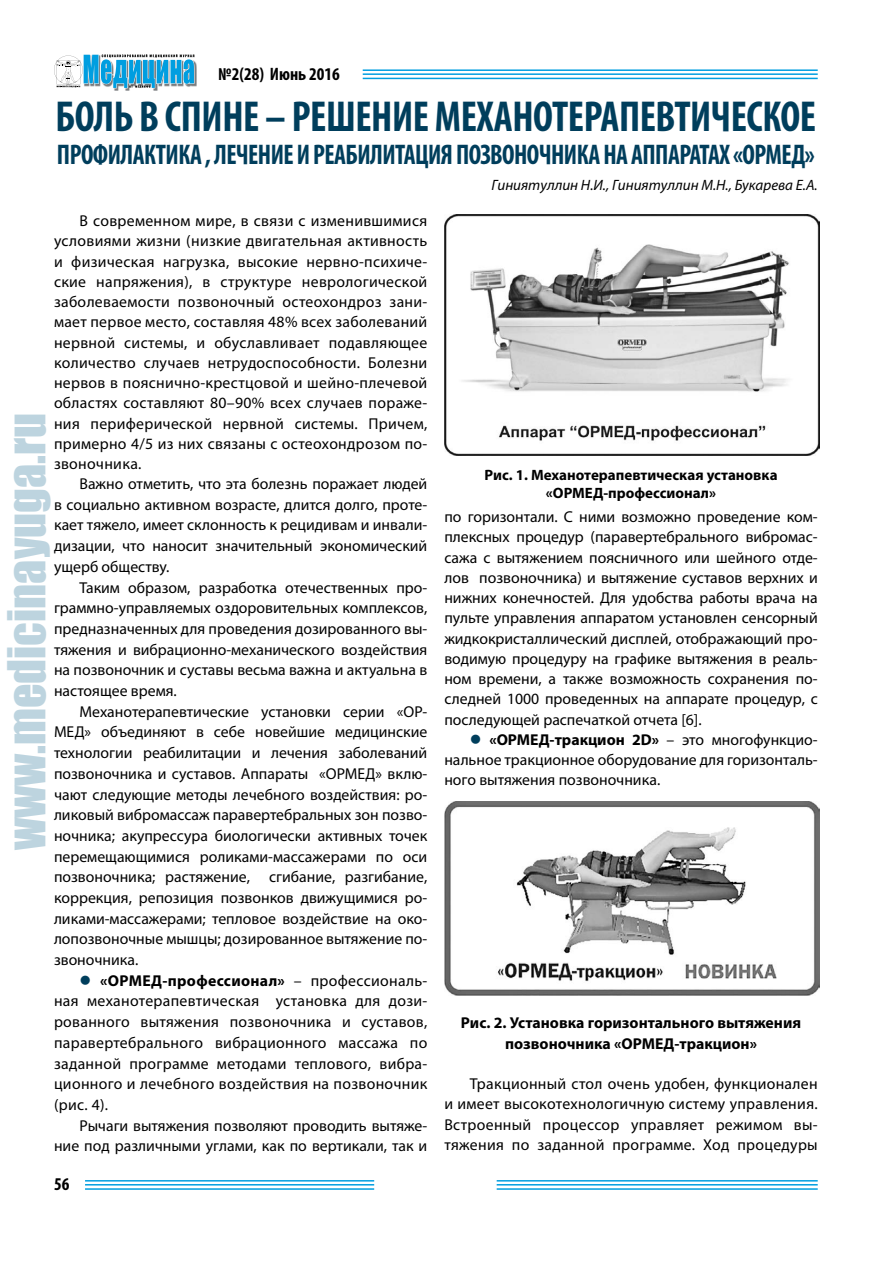
<style>
.page{position:relative;width:893px;height:1263px;background:#fff}
.page>*{position:absolute;margin:0;border:0;box-sizing:border-box;transform-origin:0 0}
.t1{font:48px "Impact";color:#bdd4df}
.t2{font:700 condensed 43.5px "Myriad Pro";letter-spacing:-.01em;color:#003e5c;scale:.95 1}
.t3{font:700 condensed 28.5px "Myriad Pro";letter-spacing:-.02em;color:#003e5c;scale:.91 1}
.t4{font:700 condensed 18px "Myriad Pro";color:#000}
.t5{font:15.75px/20.2px "Myriad Pro";color:#000;text-align:justify}
.t6{font:700 15.75px/20.2px "Myriad Pro";color:#000;text-align:center}
.t7{font:700 15px/18px "Myriad Pro";color:#000;text-align:center}
.t8{font:italic 15px "Myriad Pro";color:#000}
.s1{color:#003e5c}
.s2{font-weight:700}
</style>
<div class="page">
<hr style="left:363px;top:78px;width:455px;height:1px;background:#009ee0">
<hr style="left:363px;top:73px;width:455px;height:2px;background:#009ee0">
<hr style="left:363px;top:69px;width:455px;height:2px;background:#009ee0">
<img style="left:113px;top:55px;width:84px;height:36px">
<svg style="left:54px;top:54px;width:140px;height:34px"></svg>
<hr style="left:85px;top:1188px;width:733px;height:2px;background:#009ee0">
<hr style="left:85px;top:1184px;width:733px;height:1px;background:#009ee0">
<hr style="left:85px;top:1180px;width:733px;height:1px;background:#009ee0">
<div style="left:374px;top:1165px;width:123px;height:38px;background:#fff"></div>
<img style="left:444px;top:214px;width:376px;height:242px">
<img style="left:444px;top:801px;width:376px;height:194px">
<p class="t4" style="left:218px;top:63px;width:123px">№2(28) Июнь 2016</p>
<h2 class="t2" style="left:56px;top:89px;width:802px">БОЛЬ В СПИНЕ – РЕШЕНИЕ МЕХАНОТЕРАПЕВТИЧЕСКОЕ</h2>
<h3 class="t3" style="left:57px;top:136px;width:834px">ПРОФИЛАКТИКА , ЛЕЧЕНИЕ И РЕАБИЛИТАЦИЯ ПОЗВОНОЧНИКА НА АППАРАТАХ «ОРМЕД»</h3>
<p class="t8" style="left:492px;top:176px;width:328px">Гиниятуллин Н.И., Гиниятуллин М.Н., Букарева Е.А.</p>
<p class="t5" style="left:54px;top:210px;width:375px;text-indent:26px">В современном мире, в связи с изменившимися условиями жизни (низкие двигательная активность и физическая нагрузка, высокие нервно-психиче&shy;ские напряжения), в структуре неврологической заболеваемости позвоночный остеохондроз зани&shy;мает первое место, составляя 48% всех заболеваний нервной системы, и обуславливает подавляющее количество случаев нетрудоспособности. Болезни нервов в пояснично-крестцовой и шейно-плечевой областях составляют 80–90% всех случаев пораже&shy;ния периферической нервной системы. Причем, примерно 4/5 из них связаны с остеохондрозом по&shy;звоночника.</p>
<p class="t5" style="left:54px;top:474px;width:375px;text-indent:26px">Важно отметить, что эта болезнь поражает людей в социально активном возрасте, длится долго, проте&shy;кает тяжело, имеет склонность к рецидивам и инвали&shy;дизации, что наносит значительный экономический ущерб обществу.</p>
<p class="t5" style="left:54px;top:577px;width:375px;line-height:20.7px;text-indent:26px">Таким образом, разработка отечественных про&shy;граммно-управляемых оздоровительных комплексов, предназначенных для проведения дозированного вы&shy;тяжения и вибрационно-механического воздействия на позвоночник и суставы весьма важна и актуальна в настоящее время.</p>
<p class="t5" style="left:54px;top:701px;width:375px;line-height:20.7px;text-indent:26px">Механотерапевтические установки серии «ОР-МЕД» объединяют в себе новейшие медицинские технологии реабилитации и лечения заболеваний позвоночника и суставов. Аппараты «ОРМЕД» вклю&shy;чают следующие методы лечебного воздействия: ро&shy;ликовый вибромассаж паравертебральных зон позво&shy;ночника; акупрессура биологически активных точек перемещающимися роликами-массажерами по оси позвоночника; растяжение, сгибание, разгибание, коррекция, репозиция позвонков движущимися ро&shy;ликами-массажерами; тепловое воздействие на око&shy;лопозвоночные мышцы; дозированное вытяжение по&shy;звоночника.</p>
<p class="t5" style="left:54px;top:970px;width:375px;line-height:20.7px;text-indent:25px"><span class="s1">●</span> <span class="s2">«ОРМЕД-профессионал»</span> – профессиональ&shy;ная механотерапевтическая установка для дози&shy;рованного вытяжения позвоночника и суставов, паравертебрального вибрационного массажа по заданной программе методами теплового, вибра&shy;ционного и лечебного воздействия на позвоночник (рис. 4).</p>
<p class="t5" style="left:54px;top:1115px;width:375px;text-align:right">Рычаги вытяжения позволяют проводить вытяже&shy;ние под различными углами, как по вертикали, так и</p>
<h1 class="t1" style="left:-11px;top:850px;width:439px;rotate:-90deg">www.medicinayuga.ru</h1>
<p class="t7" style="left:484px;top:465px;width:295px">Рис. 1. Механотерапевтическая установка «ОРМЕД-профессионал»</p>
<p class="t5" style="left:444px;top:506px;width:375px">по горизонтали. С ними возможно проведение ком&shy;плексных процедур (паравертебрального вибромас&shy;сажа с вытяжением поясничного или шейного отде&shy;лов позвоночника) и вытяжение суставов верхних и нижних конечностей. Для удобства работы врача на пульте управления аппаратом установлен сенсорный жидкокристаллический дисплей, отображающий про&shy;водимую процедуру на графике вытяжения в реаль&shy;ном времени, а также возможность сохранения по&shy;следней 1000 проведенных на аппарате процедур, с последующей распечаткой отчета [6].</p>
<p class="t5" style="left:444px;top:729px;width:375px;text-indent:26px"><span class="s1">●</span> <span class="s2">«ОРМЕД-тракцион 2D»</span> – это многофункцио&shy;нальное тракционное оборудование для горизонталь&shy;ного вытяжения позвоночника.</p>
<p class="t6" style="left:461px;top:1012px;width:342px">Рис. 2. Установка горизонтального вытяжения позвоночника «ОРМЕД-тракцион»</p>
<p class="t5" style="left:444px;top:1073px;width:375px;text-indent:26px">Тракционный стол очень удобен, функционален и имеет высокотехнологичную систему управления.<br>Встроенный процессор управляет режимом вы&shy;тяжения по заданной программе. Ход процедуры</p>
<p class="t4" style="left:54px;top:1173px;width:17px">56</p>
</div>
